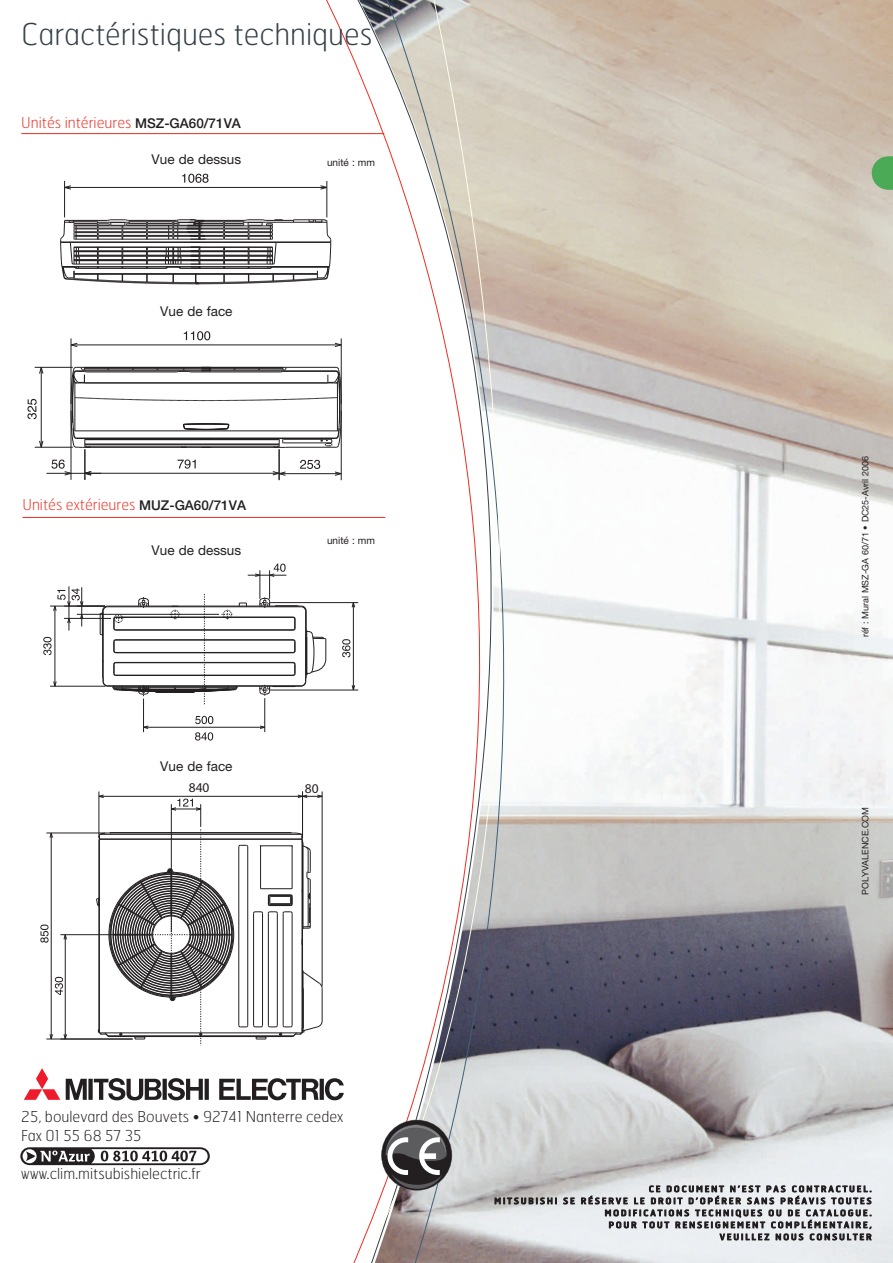
<style>
.page{position:relative;width:893px;height:1263px;background:#fff}
.page>*{position:absolute;margin:0;border:0;box-sizing:border-box;transform-origin:0 0}
.t1{font:100 30px "Hermes";color:#333f47}
.t2{font:100 15px/19px "Hermes";color:#231f20}
.t3{font:100 15px "Hermes";color:#ee2e22}
.t4{font:13.5px "Helvetica Neue LT Pro";color:#231f20}
.t5{font:13.35px "Myriad";color:#231f20}
.t6{font:10.05px "Helvetica Neue LT Pro";color:#231f20}
.t7{font:9px "Helvetica Neue LT Pro";color:#231f20}
.t8{font:8.25px/12px "Hermes";letter-spacing:.245em;color:#231f20;text-align:right}
.s1{font-family:"Helvetica Neue LT Pro";font-weight:500;font-size:13.5px;color:#231f20}
</style>
<div class="page">
<img style="left:504px;top:0;width:389px;height:1263px">
<svg style="left:225px;top:0;width:279px;height:1263px"></svg>
<svg style="left:381px;top:1120px;width:71px;height:71px"></svg>
<hr style="left:21px;top:133px;width:363px;height:1px;background:#ee2e22">
<hr style="left:22px;top:517px;width:363px;height:1px;background:#ee2e22">
<hr style="left:326px;top:181px;width:1px;height:36px;background:#231f20">
<hr style="left:64px;top:181px;width:1px;height:36px;background:#231f20">
<hr style="left:65px;top:187px;width:262px;height:1px;background:#231f20">
<svg style="left:320px;top:185px;width:8px;height:5px"></svg>
<svg style="left:64px;top:185px;width:8px;height:5px"></svg>
<svg style="left:60px;top:219px;width:271px;height:65px"></svg>
<svg style="left:182px;top:174px;width:27px;height:9px"></svg>
<svg style="left:70px;top:362px;width:272px;height:89px"></svg>
<hr style="left:337px;top:383px;width:1px;height:48px;background:#231f20">
<hr style="left:74px;top:383px;width:1px;height:48px;background:#231f20">
<hr style="left:341px;top:410px;width:1px;height:70px;background:#231f20">
<hr style="left:279px;top:473px;width:62px;height:1px;background:#231f20">
<svg style="left:334px;top:471px;width:8px;height:5px"></svg>
<hr style="left:279px;top:449px;width:1px;height:31px;background:#231f20">
<hr style="left:85px;top:473px;width:194px;height:1px;background:#231f20">
<svg style="left:272px;top:471px;width:14px;height:5px"></svg>
<hr style="left:71px;top:410px;width:1px;height:70px;background:#231f20">
<hr style="left:84px;top:449px;width:1px;height:31px;background:#231f20">
<hr style="left:47px;top:473px;width:54px;height:1px;background:#231f20">
<svg style="left:84px;top:471px;width:8px;height:5px"></svg>
<hr style="left:71px;top:338px;width:1px;height:66px;background:#231f20">
<hr style="left:341px;top:338px;width:1px;height:66px;background:#231f20">
<hr style="left:71px;top:344px;width:270px;height:1px;background:#231f20">
<svg style="left:70px;top:342px;width:8px;height:5px"></svg>
<svg style="left:334px;top:342px;width:8px;height:5px"></svg>
<hr style="left:35px;top:447px;width:38px;height:1px;background:#231f20">
<hr style="left:35px;top:367px;width:38px;height:1px;background:#231f20">
<hr style="left:41px;top:367px;width:1px;height:80px;background:#231f20">
<svg style="left:39px;top:440px;width:5px;height:8px"></svg>
<svg style="left:39px;top:366px;width:5px;height:9px"></svg>
<svg style="left:300px;top:460px;width:20px;height:9px"></svg>
<svg style="left:178px;top:459px;width:18px;height:10px"></svg>
<svg style="left:51px;top:459px;width:21px;height:17px"></svg>
<svg style="left:184px;top:331px;width:26px;height:9px"></svg>
<svg style="left:27px;top:399px;width:10px;height:20px"></svg>
<svg style="left:40px;top:924px;width:9px;height:19px"></svg>
<svg style="left:55px;top:977px;width:8px;height:18px"></svg>
<hr style="left:46px;top:1039px;width:87px;height:1px;background:#231f20">
<hr style="left:46px;top:833px;width:59px;height:1px;background:#231f20">
<hr style="left:51px;top:833px;width:1px;height:206px;background:#231f20">
<svg style="left:49px;top:1033px;width:4px;height:7px"></svg>
<svg style="left:49px;top:832px;width:4px;height:6px"></svg>
<hr style="left:60px;top:934px;width:78px;height:1px;background:#231f20">
<hr style="left:65px;top:935px;width:1px;height:104px;background:#231f20">
<svg style="left:63px;top:1033px;width:4px;height:7px"></svg>
<svg style="left:63px;top:934px;width:4px;height:6px"></svg>
<hr style="left:322px;top:791px;width:1px;height:195px;background:#231f20">
<hr style="left:99px;top:791px;width:1px;height:46px;background:#231f20">
<hr style="left:302px;top:791px;width:1px;height:46px;background:#231f20">
<hr style="left:99px;top:796px;width:203px;height:1px;background:#231f20">
<svg style="left:297px;top:794px;width:26px;height:4px"></svg>
<hr style="left:302px;top:839px;width:1px;height:193px;background:#231f20">
<hr style="left:100px;top:1032px;width:201px;height:1px;background:#231f20">
<hr style="left:303px;top:988px;width:1px;height:40px;background:#231f20">
<hr style="left:322px;top:988px;width:1px;height:33px;background:#231f20">
<svg style="left:303px;top:970px;width:20px;height:23px"></svg>
<hr style="left:268px;top:913px;width:1px;height:112px;background:#231f20">
<hr style="left:303px;top:843px;width:1px;height:85px;background:#231f20">
<svg style="left:238px;top:844px;width:10px;height:3px"></svg>
<hr style="left:261px;top:845px;width:31px;height:1px;background:#231f20">
<hr style="left:261px;top:888px;width:31px;height:1px;background:#231f20">
<hr style="left:260px;top:846px;width:1px;height:43px;background:#231f20">
<hr style="left:292px;top:846px;width:1px;height:43px;background:#231f20">
<hr style="left:238px;top:847px;width:1px;height:178px;background:#231f20">
<hr style="left:247px;top:847px;width:1px;height:178px;background:#231f20">
<hr style="left:253px;top:913px;width:1px;height:112px;background:#231f20">
<hr style="left:262px;top:913px;width:1px;height:112px;background:#231f20">
<hr style="left:277px;top:913px;width:1px;height:112px;background:#231f20">
<hr style="left:292px;top:913px;width:1px;height:112px;background:#231f20">
<hr style="left:283px;top:913px;width:1px;height:112px;background:#231f20">
<hr style="left:108px;top:1036px;width:185px;height:1px;background:#231f20">
<hr style="left:100px;top:839px;width:202px;height:1px;background:#231f20">
<hr style="left:110px;top:832px;width:181px;height:1px;background:#231f20">
<hr style="left:108px;top:833px;width:186px;height:1px;background:#231f20">
<hr style="left:100px;top:834px;width:201px;height:1px;background:#231f20">
<svg style="left:253px;top:894px;width:40px;height:20px"></svg>
<hr style="left:310px;top:880px;width:1px;height:47px;background:#231f20">
<hr style="left:308px;top:879px;width:1px;height:46px;background:#231f20">
<svg style="left:301px;top:889px;width:10px;height:40px"></svg>
<svg style="left:238px;top:1020px;width:85px;height:20px"></svg>
<svg style="left:290px;top:832px;width:21px;height:49px"></svg>
<svg style="left:95px;top:794px;width:137px;height:252px"></svg>
<svg style="left:342px;top:639px;width:8px;height:18px"></svg>
<svg style="left:195px;top:716px;width:18px;height:8px"></svg>
<svg style="left:195px;top:732px;width:18px;height:8px"></svg>
<hr style="left:248px;top:575px;width:38px;height:1px;background:#231f20">
<hr style="left:77px;top:614px;width:142px;height:1px;background:#231f20">
<hr style="left:81px;top:587px;width:1px;height:39px;background:#231f20">
<hr style="left:69px;top:586px;width:1px;height:44px;background:#231f20">
<hr style="left:270px;top:690px;width:88px;height:1px;background:#231f20">
<hr style="left:270px;top:602px;width:88px;height:1px;background:#231f20">
<hr style="left:353px;top:603px;width:1px;height:87px;background:#231f20">
<svg style="left:351px;top:684px;width:5px;height:7px"></svg>
<svg style="left:351px;top:602px;width:5px;height:6px"></svg>
<hr style="left:264px;top:698px;width:1px;height:34px;background:#231f20">
<hr style="left:143px;top:698px;width:1px;height:34px;background:#231f20">
<hr style="left:144px;top:727px;width:121px;height:1px;background:#231f20">
<svg style="left:259px;top:725px;width:7px;height:4px"></svg>
<svg style="left:144px;top:725px;width:5px;height:4px"></svg>
<hr style="left:108px;top:686px;width:193px;height:1px;background:#231f20">
<hr style="left:116px;top:629px;width:177px;height:1px;background:#231f20">
<hr style="left:116px;top:640px;width:177px;height:1px;background:#231f20">
<hr style="left:116px;top:662px;width:177px;height:1px;background:#231f20">
<hr style="left:116px;top:675px;width:177px;height:1px;background:#231f20">
<hr style="left:116px;top:617px;width:177px;height:1px;background:#231f20">
<hr style="left:116px;top:630px;width:177px;height:1px;background:#231f20">
<hr style="left:116px;top:652px;width:177px;height:1px;background:#231f20">
<hr style="left:116px;top:639px;width:177px;height:1px;background:#231f20">
<hr style="left:108px;top:685px;width:193px;height:1px;background:#231f20">
<hr style="left:108px;top:606px;width:193px;height:1px;background:#231f20">
<hr style="left:156px;top:692px;width:38px;height:1px;background:#231f20">
<hr style="left:143px;top:691px;width:63px;height:1px;background:#231f20">
<hr style="left:117px;top:689px;width:116px;height:1px;background:#231f20">
<hr style="left:124px;top:690px;width:102px;height:1px;background:#231f20">
<hr style="left:113px;top:687px;width:124px;height:1px;background:#231f20">
<svg style="left:193px;top:594px;width:54px;height:110px"></svg>
<svg style="left:169px;top:605px;width:11px;height:14px"></svg>
<svg style="left:43px;top:588px;width:114px;height:108px"></svg>
<svg style="left:254px;top:564px;width:73px;height:132px"></svg>
<svg style="left:66px;top:1078px;width:278px;height:22px"></svg>
<svg style="left:24px;top:1068px;width:36px;height:32px"></svg>
<svg style="left:872px;top:156px;width:21px;height:34px"></svg>
<svg style="left:20px;top:1147px;width:190px;height:18px"></svg>
<h1 class="t1" style="left:21px;top:17px;width:353px">Caractéristiques techniques</h1>
<h2 class="t3" style="left:21px;top:114px;width:221px">Unités intérieures <span class="s1">MSZ-GA60/71VA</span></h2>
<h3 class="t4" style="left:152px;top:155px;width:91px">Vue de dessus</h3>
<h3 class="t4" style="left:160px;top:306px;width:74px">Vue de face</h3>
<h2 class="t3" style="left:22px;top:496px;width:225px">Unités extérieures <span class="s1">MUZ-GA60/71VA</span></h2>
<h3 class="t4" style="left:152px;top:545px;width:91px">Vue de dessus</h3>
<p class="t6" style="left:327px;top:159px;width:50px">unité : mm</p>
<p class="t6" style="left:327px;top:536px;width:50px">unité : mm</p>
<h3 class="t4" style="left:160px;top:761px;width:74px">Vue de face</h3>
<h3 class="t5" style="left:189px;top:783px;width:22px">840</h3>
<h3 class="t5" style="left:305px;top:784px;width:15px">80</h3>
<h2 class="t2" style="left:21px;top:1107px;width:324px">25, boulevard des Bouvets • 92741 Nanterre cedex<br>Fax 01 55 68 57 35</h2>
<h2 class="t2" style="left:21px;top:1164px;width:181px">www.clim.mitsubishielectric.fr</h2>
<p class="t7" style="left:862px;top:637px;width:183px;rotate:-90deg">réf : Mural MSZ-GA 60/71 • DC25-Avril 2006</p>
<p class="t7" style="left:862px;top:895px;width:89px;rotate:-90deg">POLYVALENCE.COM</p>
<p class="t8" style="left:494px;top:1183px;width:379px">CE DOCUMENT N’EST PAS CONTRACTUEL.<br>MITSUBISHI SE RÉSERVE LE DROIT D’OPÉRER SANS PRÉAVIS TOUTES MODIFICATIONS TECHNIQUES OU DE CATALOGUE.<br>POUR TOUT RENSEIGNEMENT COMPLÉMENTAIRE,<br>VEUILLEZ NOUS CONSULTER</p>
</div>
